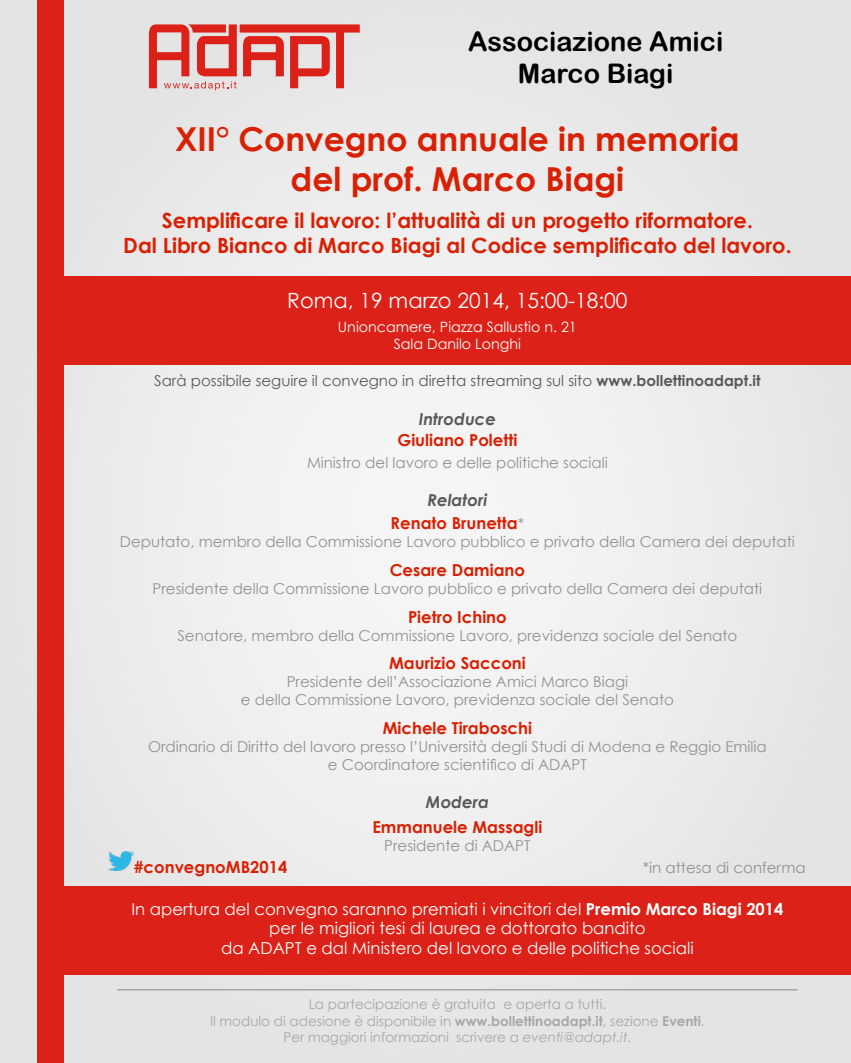
<style>
.page{position:relative;width:851px;height:1063px;background:#fff}
.page>*{position:absolute;margin:0;border:0;box-sizing:border-box;transform-origin:0 0}
.t1{font:700 33px/39.6px "Century Gothic";color:#d82104;text-align:center}
.t2{font:27px/32.4px "Arial Rounded MT Bold";color:#000;text-align:center}
.t3{font:700 21px/25.2px "Century Gothic";color:#d82104;text-align:center}
.t4{font:21px "Century Gothic";color:#fff}
.t5{font:16.5px/19.8px "Century Gothic";color:#fff;text-align:center}
.t6{font:700 16.5px/23.4px "Century Gothic";color:#d82104;text-align:center}
.t7{font:italic 700 16.5px "Century Gothic";color:#58595b}
.t8{font:15px/18px "Century Gothic";color:#929292;text-align:center}
.t9{font:15px "Century Gothic";color:#58595b}
.t10{font:14.25px/17.1px "Century Gothic";color:#fff;text-align:center}
.t11{font:13.5px/16.2px "Century Gothic";color:#a7a7a7;text-align:center}
.s1{font-weight:700}
.s2{font-style:italic;color:#58595b}
.s3{font-weight:400;font-size:15px;color:#929292}
.s4{font-style:italic}
</style>
<div class="page">
<div style="left:0;top:0;width:850px;height:1063px;background:#eaeaea"></div>
<div style="left:54px;top:276px;width:796px;height:89px;background:#dc2218"></div>
<div style="left:38px;top:0;width:26px;height:1063px;background:#dc2218"></div>
<svg style="left:148px;top:24px;width:212px;height:66px"></svg>
<div style="left:54px;top:887px;width:796px;height:88px;background:#dc2218"></div>
<img style="left:109px;top:851px;width:24px;height:20px">
<hr style="left:117px;top:989px;width:680px;height:2px;background:#a7a7a7">
<h2 class="t2" style="left:468px;top:25px;width:257px">Associazione Amici<br>Marco Biagi</h2>
<h1 class="t1" style="left:175px;top:119px;width:566px">XII° Convegno annuale in memoria del prof. Marco Biagi</h1>
<h3 class="t3" style="left:123px;top:207px;width:669px">Semplificare il lavoro: l’attualità di un progetto riformatore.<br>Dal Libro Bianco di Marco Biagi al Codice semplificato del lavoro.</h3>
<h3 class="t4" style="left:287px;top:287px;width:341px">Roma, 19 marzo 2014, 15:00-18:00</h3>
<p class="t10" style="left:338px;top:318px;width:240px">Unioncamere, Piazza Sallustio n. 21<br>Sala Danilo Longhi</p>
<p class="t9" style="left:154px;top:371px;width:608px">Sarà possibile seguire il convegno in diretta streaming sul sito <span class="s1">www.bollettinoadapt.it</span></p>
<p class="t7" style="left:418px;top:408px;width:79px">Introduce</p>
<p class="t6" style="left:397px;top:428px;width:121px">Giuliano Poletti</p>
<p class="t8" style="left:307px;top:453px;width:302px">Ministro del lavoro e delle politiche sociali</p>
<p class="t6" style="left:390px;top:487px;width:135px"><span class="s2">Relatori<br></span>Renato Brunetta<span class="s3">*</span></p>
<p class="t8" style="left:120px;top:532px;width:676px">Deputato, membro della Commissione Lavoro pubblico e privato della Camera dei deputati</p>
<p class="t6" style="left:389px;top:558px;width:137px">Cesare Damiano</p>
<p class="t8" style="left:152px;top:579px;width:611px">Presidente della Commissione Lavoro pubblico e privato della Camera dei deputati</p>
<p class="t6" style="left:408px;top:604px;width:100px">Pietro Ichino</p>
<p class="t8" style="left:177px;top:626px;width:561px">Senatore, membro della Commissione Lavoro, previdenza sociale del Senato</p>
<p class="t6" style="left:389px;top:651px;width:138px">Maurizio Sacconi</p>
<p class="t8" style="left:241px;top:673px;width:434px">Presidente dell’Associazione Amici Marco Biagi<br>e della Commissione Lavoro, previdenza sociale del Senato</p>
<p class="t6" style="left:383px;top:716px;width:151px">Michele Tiraboschi</p>
<p class="t8" style="left:148px;top:738px;width:620px">Ordinario di Diritto del lavoro presso l’Università degli Studi di Modena e Reggio Emilia e Coordinatore scientifico di ADAPT</p>
<p class="t7" style="left:426px;top:791px;width:65px">Modera</p>
<p class="t6" style="left:372px;top:815px;width:171px">Emmanuele Massagli</p>
<p class="t8" style="left:384px;top:837px;width:148px">Presidente di ADAPT</p>
<p class="t6" style="left:134px;top:855px;width:155px">#convegnoMB2014</p>
<p class="t8" style="left:642px;top:858px;width:164px">*in attesa di conferma</p>
<p class="t5" style="left:131px;top:899px;width:653px">In apertura del convegno saranno premiati i vincitori del <span class="s1">Premio Marco Biagi 2014 </span>per le migliori tesi di laurea e dottorato bandito<br>da ADAPT e dal Ministero del lavoro e delle politiche sociali</p>
<p class="t11" style="left:210px;top:996px;width:496px">La partecipazione è gratuita e aperta a tutti.<br>Il modulo di adesione è disponibile in <span class="s1">www.bollettinoadapt.it</span>, sezione <span class="s1">Eventi</span>.<br>Per maggiori informazioni scrivere a <span class="s4">eventi@adapt.it</span>.</p>
</div>
